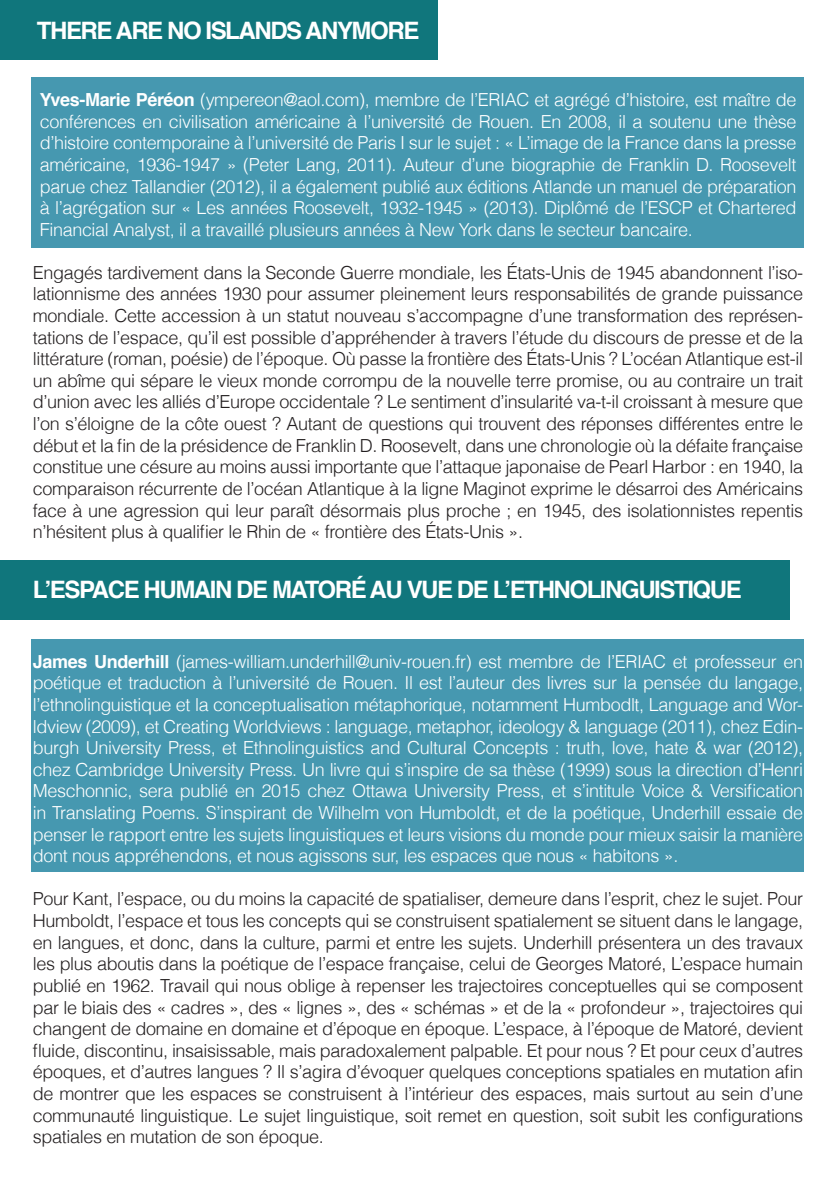
<style>
.page{position:relative;width:840px;height:1191px;background:#fff}
.page>*{position:absolute;margin:0;border:0;box-sizing:border-box;transform-origin:0 0}
.t1{font:700 24px "Helvetica";letter-spacing:-.06em;color:#fff}
.t2{font:300 18px/21.6px "Helvetica";letter-spacing:-.02em;color:#231f20;text-align:justify}
.t3{font:300 18px/21.6px "Helvetica";letter-spacing:-.02em;color:#fff;text-align:justify}
.s1{font-weight:700}
</style>
<div class="page">
<div style="left:0;top:0;width:437px;height:60px;background:#10767c"></div>
<div style="left:31px;top:78px;width:771px;height:170px;background:#4698b0"></div>
<div style="left:31px;top:639px;width:771px;height:232px;background:#4698b0"></div>
<div style="left:0;top:559px;width:789px;height:60px;background:#10767c"></div>
<p class="t1" style="left:37px;top:11px;width:384px">THERE ARE NO ISLANDS ANYMORE</p>
<p class="t3" style="left:40px;top:88px;width:757px"><span class="s1">Yves-Marie Péréon</span> (ympereon@aol.com), membre de l’ERIAC et agrégé d’histoire, est maître de conférences en civilisation américaine à l’université de Rouen. En 2008, il a soutenu une thèse d’histoire contemporaine à l’université de Paris I sur le sujet : « L’image de la France dans la presse américaine, 1936-1947 » (Peter Lang, 2011). Auteur d’une biographie de Franklin D. Roosevelt parue chez Tallandier (2012), il a également publié aux éditions Atlande un manuel de préparation à l’agrégation sur « Les années Roosevelt, 1932-1945 » (2013). Diplômé de l’ESCP et Chartered Financial Analyst, il a travaillé plusieurs années à New York dans le secteur bancaire.</p>
<p class="t2" style="left:33px;top:261px;width:771px">Engagés tardivement dans la Seconde Guerre mondiale, les États-Unis de 1945 abandonnent l’iso&shy;lationnisme des années 1930 pour assumer pleinement leurs responsabilités de grande puissance mondiale. Cette accession à un statut nouveau s’accompagne d’une transformation des représen&shy;tations de l’espace, qu’il est possible d’appréhender à travers l’étude du discours de presse et de la littérature (roman, poésie) de l’époque. Où passe la frontière des États-Unis ? L’océan Atlantique est-il un abîme qui sépare le vieux monde corrompu de la nouvelle terre promise, ou au contraire un trait d’union avec les alliés d’Europe occidentale ? Le sentiment d’insularité va-t-il croissant à mesure que l’on s’éloigne de la côte ouest ? Autant de questions qui trouvent des réponses différentes entre le début et la fin de la présidence de Franklin D. Roosevelt, dans une chronologie où la défaite française constitue une césure au moins aussi importante que l’attaque japonaise de Pearl Harbor : en 1940, la comparaison récurrente de l’océan Atlantique à la ligne Maginot exprime le désarroi des Américains face à une agression qui leur paraît désormais plus proche ; en 1945, des isolationnistes repentis n’hésitent plus à qualifier le Rhin de « frontière des États-Unis ».</p>
<p class="t1" style="left:33px;top:570px;width:710px">L’ESPACE HUMAIN DE MATORÉ AU VUE DE L’ETHNOLINGUISTIQUE</p>
<p class="t3" style="left:33px;top:649px;width:771px"><span class="s1">James Underhill</span> (james-william.underhill@univ-rouen.fr) est membre de l’ERIAC et professeur en poétique et traduction à l’université de Rouen. Il est l’auteur des livres sur la pensée du langage, l’ethnolinguistique et la conceptualisation métaphorique, notamment Humbodlt, Language and Wor&shy;ldview (2009), et Creating Worldviews : language, metaphor, ideology &amp; language (2011), chez Edin&shy;burgh University Press, et Ethnolinguistics and Cultural Concepts : truth, love, hate &amp; war (2012), chez Cambridge University Press. Un livre qui s’inspire de sa thèse (1999) sous la direction d’Henri Meschonnic, sera publié en 2015 chez Ottawa University Press, et s’intitule Voice &amp; Versification in Translating Poems. S’inspirant de Wilhelm von Humboldt, et de la poétique, Underhill essaie de penser le rapport entre les sujets linguistiques et leurs visions du monde pour mieux saisir la manière dont nous appréhendons, et nous agissons sur, les espaces que nous « habitons ».</p>
<p class="t2" style="left:33px;top:887px;width:771px">Pour Kant, l’espace, ou du moins la capacité de spatialiser, demeure dans l’esprit, chez le sujet. Pour Humboldt, l’espace et tous les concepts qui se construisent spatialement se situent dans le langage, en langues, et donc, dans la culture, parmi et entre les sujets. Underhill présentera un des travaux les plus aboutis dans la poétique de l’espace française, celui de Georges Matoré, L’espace humain publié en 1962. Travail qui nous oblige à repenser les trajectoires conceptuelles qui se composent par le biais des « cadres », des « lignes », des « schémas » et de la « profondeur », trajectoires qui changent de domaine en domaine et d’époque en époque. L’espace, à l’époque de Matoré, devient fluide, discontinu, insaisissable, mais paradoxalement palpable. Et pour nous ? Et pour ceux d’autres époques, et d’autres langues ? Il s’agira d’évoquer quelques conceptions spatiales en mutation afin de montrer que les espaces se construisent à l’intérieur des espaces, mais surtout au sein d’une communauté linguistique. Le sujet linguistique, soit remet en question, soit subit les configurations spatiales en mutation de son époque.</p>
</div>
